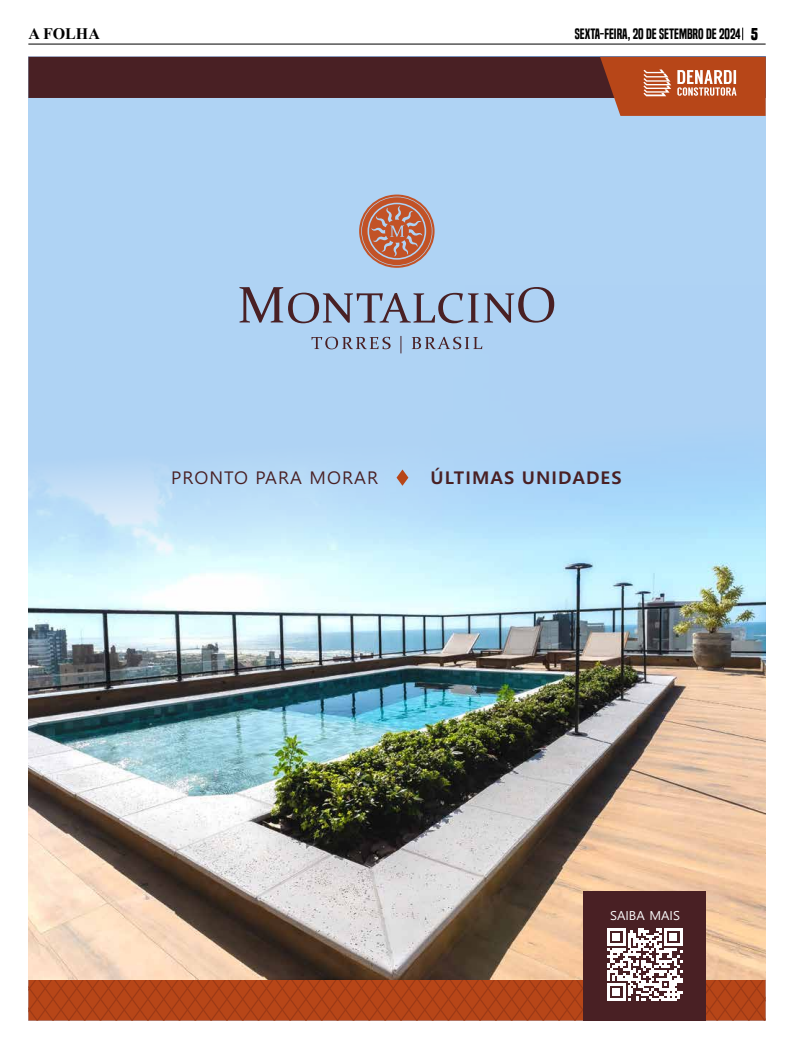
<style>
.page{position:relative;width:794px;height:1049px;background:#fff}
.page>*{position:absolute;margin:0;border:0;box-sizing:border-box;transform-origin:0 0}
.t1{font:17.5px "Malgun Gothic";letter-spacing:.06em;color:#492024}
.t2{font:700 17.5px "Malgun Gothic";letter-spacing:.06em;color:#492024}
.t3{font:700 16px "Times New Roman";color:#000}
.t4{font:14px "Built Titling Sb";color:#000}
.t5{font:12.4px "Malgun Gothic";color:#fff}
.s1{font-family:"Built Titling Rg";font-weight:700;font-size:16px}
</style>
<div class="page">
<hr style="left:28px;top:44px;width:737px;height:1px;background:#000">
<svg style="left:742px;top:28px;width:1px;height:12px"></svg>
<div style="left:28px;top:57px;width:737px;height:963px;background:#afd3f4"></div>
<svg style="left:359px;top:195px;width:75px;height:73px"></svg>
<img style="left:28px;top:287px;width:737px;height:641px">
<svg style="left:396px;top:469px;width:12px;height:17px"></svg>
<div style="left:28px;top:57px;width:737px;height:41px;background:#492024"></div>
<svg style="left:600px;top:57px;width:165px;height:59px"></svg>
<div style="left:584px;top:891px;width:122px;height:129px;background:#492024"></div>
<svg style="left:28px;top:928px;width:737px;height:92px"></svg>
<p class="t3" style="left:28px;top:22px;width:73px">A FOLHA</p>
<p class="t4" style="left:575px;top:25px;width:185px">SEXTA-FEIRA, 20 DE SETEMBRO DE 2024 <span class="s1">5</span></p>
<p class="t1" style="left:171px;top:468px;width:208px">PRONTO PARA MORAR</p>
<p class="t2" style="left:430px;top:467px;width:192px">ÚLTIMAS UNIDADES</p>
<p class="t5" style="left:610px;top:908px;width:71px">SAIBA MAIS</p>
</div>
